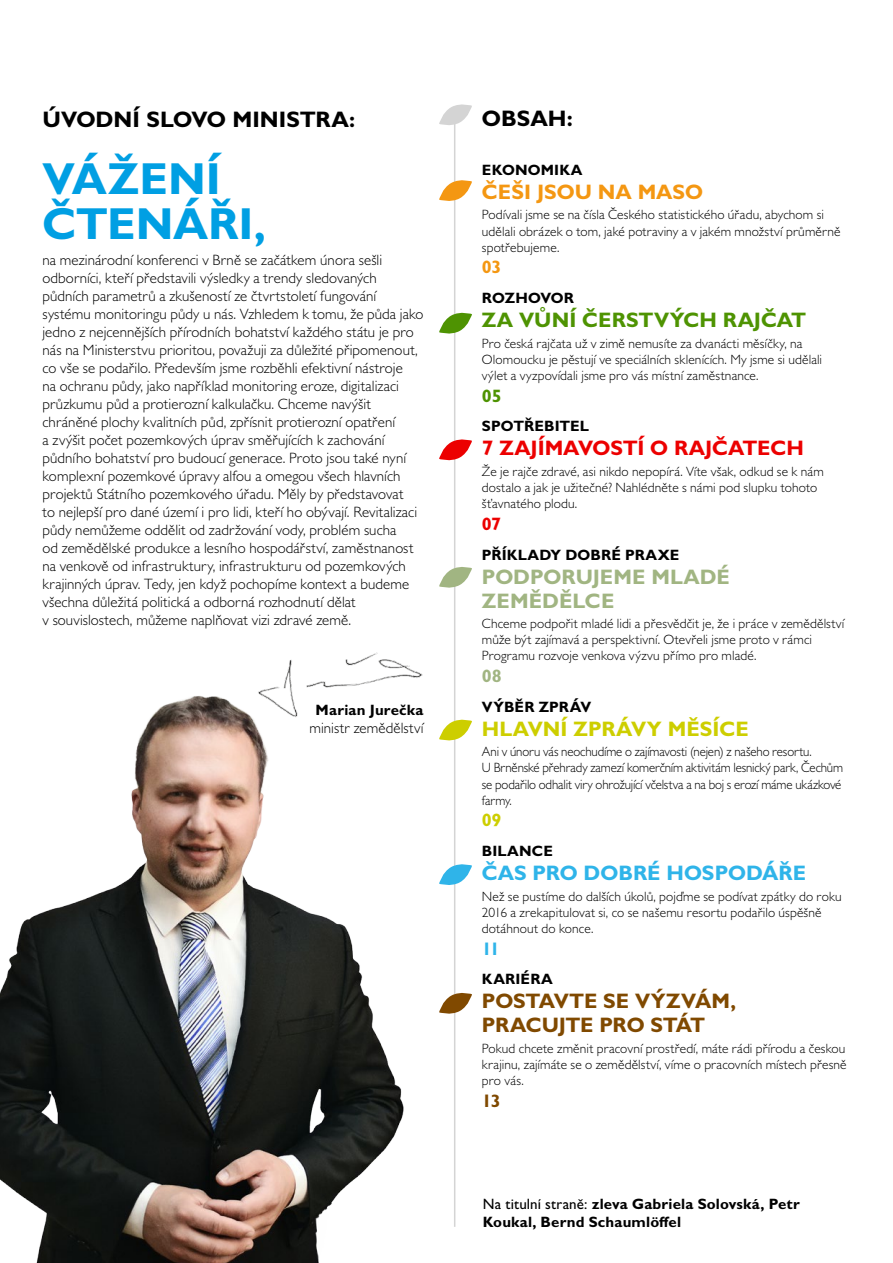
<style>
.page{position:relative;width:893px;height:1263px;background:#fff}
.page>*{position:absolute;margin:0;border:0;box-sizing:border-box;transform-origin:0 0}
.t1{font:700 45px/45px "Gill Sans MT Pro";letter-spacing:-.005em;color:#009fe3}
.t2{font:700 22.5px "Gill Sans MT Pro";color:#000}
.t3{font:700 21px/24px "Gill Sans MT Pro";letter-spacing:-.015em;color:#804900}
.t4{font:700 21px/24px "Gill Sans MT Pro";letter-spacing:.005em;color:#a1b582}
.t5{font:700 21px "Gill Sans MT Pro";letter-spacing:-.005em;color:#ec0000}
.t6{font:700 21px "Gill Sans MT Pro";letter-spacing:.005em;color:#4e9302}
.t7{font:700 21px "Gill Sans MT Pro";color:#2fb4e9}
.t8{font:700 21px "Gill Sans MT Pro";letter-spacing:.005em;color:#cdce00}
.t9{font:700 21px "Gill Sans MT Pro";color:#f49712}
.t10{font:700 18px "Gill Sans MT Pro";color:#f49712}
.t11{font:700 18px "Gill Sans MT Pro";color:#4e9302}
.t12{font:700 18px "Gill Sans MT Pro";color:#ec0000}
.t13{font:700 18px "Gill Sans MT Pro";color:#a1b582}
.t14{font:700 18px "Gill Sans MT Pro";color:#cdce00}
.t15{font:700 18px "Gill Sans MT Pro";color:#2fb4e9}
.t16{font:700 18px "Gill Sans MT Pro";color:#804900}
.t17{font:300 15px/18px "Gill Sans MT Pro";letter-spacing:.005em;color:#000}
.t18{font:700 15px/18px "Gill Sans MT Pro";letter-spacing:.01em;color:#000}
.t19{font:300 13.5px/16.2px "Gill Sans MT Pro";letter-spacing:.01em;color:#000}
.t20{font:300 13.5px/16.2px "Gill Sans MT Pro";letter-spacing:-.01em;color:#000;scale:.96 1}
.s1{font-weight:500}
</style>
<div class="page">
<img style="left:0;top:696px;width:404px;height:567px">
<hr style="left:454px;top:111px;width:1px;height:1116px;background:#d4d4d4">
<svg style="left:439px;top:104px;width:33px;height:23px"></svg>
<img style="left:246px;top:652px;width:177px;height:88px">
<svg style="left:439px;top:178px;width:33px;height:25px"></svg>
<svg style="left:439px;top:310px;width:33px;height:26px"></svg>
<svg style="left:439px;top:437px;width:33px;height:25px"></svg>
<svg style="left:439px;top:565px;width:33px;height:25px"></svg>
<svg style="left:439px;top:862px;width:33px;height:25px"></svg>
<svg style="left:439px;top:717px;width:33px;height:26px"></svg>
<svg style="left:439px;top:990px;width:33px;height:26px"></svg>
<h2 class="t2" style="left:43px;top:105px;width:314px">ÚVODNÍ SLOVO MINISTRA:</h2>
<h1 class="t1" style="left:43px;top:155px;width:225px">VÁŽENÍ<br>ČTENÁŘI,</h1>
<p class="t17" style="left:43px;top:251px;width:382px">na mezinárodní konferenci v Brně se začátkem února sešli odborníci, kteří představili výsledky a trendy sledovaných půdních parametrů a zkušeností ze čtvrtstoletí fungování systému monitoringu půdy u nás. Vzhledem k tomu, že půda jako jedno z nejcennějších přírodních bohatství každého státu je pro nás na Ministerstvu prioritou, považuji za důležité připomenout, co vše se podařilo. Především jsme rozběhli efektivní nástroje<br>na ochranu půdy, jako například monitoring eroze, digitalizaci průzkumu půd a protierozní kalkulačku. Chceme navýšit chráněné plochy kvalitních půd, zpřísnit protierozní opatření<br>a zvýšit počet pozemkových úprav směřujících k zachování půdního bohatství pro budoucí generace. Proto jsou také nyní komplexní pozemkové úpravy alfou a omegou všech hlavních projektů Státního pozemkového úřadu. Měly by představovat<br>to nejlepší pro dané území i pro lidi, kteří ho obývají. Revitalizaci půdy nemůžeme oddělit od zadržování vody, problém sucha<br>od zemědělské produkce a lesního hospodářství, zaměstnanost na venkově od infrastruktury, infrastrukturu od pozemkových krajinných úprav. Tedy, jen když pochopíme kontext a budeme všechna důležitá politická a odborná rozhodnutí dělat<br>v souvislostech, můžeme naplňovat vizi zdravé země.</p>
<p class="t18" style="left:316px;top:701px;width:109px">Marian Jurečka</p>
<p class="t17" style="left:309px;top:719px;width:116px">ministr zemědělství</p>
<h2 class="t2" style="left:482px;top:104px;width:92px">OBSAH:</h2>
<p class="t18" style="left:482px;top:161px;width:102px">EKONOMIKA</p>
<h3 class="t9" style="left:482px;top:179px;width:223px">ČEŠI JSOU NA MASO</h3>
<p class="t19" style="left:482px;top:207px;width:360px">Podívali jsme se na čísla Českého statistického úřadu, abychom si udělali obrázek o tom, jaké potraviny a v jakém množství průměrně spotřebujeme.</p>
<p class="t10" style="left:482px;top:256px;width:21px">03</p>
<p class="t18" style="left:482px;top:289px;width:93px">ROZHOVOR</p>
<h3 class="t6" style="left:482px;top:307px;width:326px">ZA VŮNÍ ČERSTVÝCH RAJČAT</h3>
<p class="t19" style="left:482px;top:335px;width:342px">Pro česká rajčata už v zimě nemusíte za dvanácti měsíčky, na<br>Olomoucku je pěstují ve speciálních sklenících. My jsme si udělali výlet a vyzpovídali jsme pro vás místní zaměstnance.</p>
<p class="t11" style="left:482px;top:384px;width:21px">05</p>
<p class="t18" style="left:482px;top:417px;width:109px">SPOTŘEBITEL</p>
<h3 class="t5" style="left:482px;top:435px;width:323px">7 ZAJÍMAVOSTÍ O RAJČATECH</h3>
<p class="t19" style="left:482px;top:463px;width:343px">Že je rajče zdravé, asi nikdo nepopírá. Víte však, odkud se k nám dostalo a jak je užitečné? Nahlédněte s námi pod slupku tohoto šťavnatého plodu.</p>
<p class="t12" style="left:482px;top:513px;width:21px">07</p>
<p class="t18" style="left:482px;top:545px;width:199px">PŘÍKLADY DOBRÉ PRAXE</p>
<h3 class="t4" style="left:482px;top:564px;width:250px">PODPORUJEME MLADÉ<br>ZEMĚDĚLCE</h3>
<p class="t19" style="left:482px;top:615px;width:364px">Chceme podpořit mladé lidi a přesvědčit je, že i práce v zemědělství může být zajímavá a perspektivní. Otevřeli jsme proto v rámci<br>Programu rozvoje venkova výzvu přímo pro mladé.</p>
<p class="t13" style="left:482px;top:665px;width:21px">08</p>
<p class="t18" style="left:482px;top:697px;width:111px">VÝBĚR ZPRÁV</p>
<h3 class="t8" style="left:482px;top:716px;width:268px">HLAVNÍ ZPRÁVY MĚSÍCE</h3>
<p class="t20" style="left:482px;top:743px;width:378px">Ani v únoru vás neochudíme o zajímavosti (nejen) z našeho resortu.<br>U Brněnské přehrady zamezí komerčním aktivitám lesnický park, Čechům se podařilo odhalit viry ohrožující včelstva a na boj s erozí máme ukázkové farmy.</p>
<p class="t14" style="left:482px;top:809px;width:21px">09</p>
<p class="t18" style="left:482px;top:842px;width:73px">BILANCE</p>
<h3 class="t7" style="left:482px;top:860px;width:326px">ČAS PRO DOBRÉ HOSPODÁŘE</h3>
<p class="t19" style="left:482px;top:888px;width:361px">Než se pustíme do dalších úkolů, pojďme se podívat zpátky do roku<br>2016 a zrekapitulovat si, co se našemu resortu podařilo úspěšně dotáhnout do konce.</p>
<p class="t15" style="left:482px;top:937px;width:19px">11</p>
<p class="t18" style="left:482px;top:970px;width:72px">KARIÉRA</p>
<h3 class="t3" style="left:482px;top:989px;width:256px">POSTAVTE SE VÝZVÁM,<br>PRACUJTE PRO STÁT</h3>
<p class="t19" style="left:482px;top:1040px;width:366px;text-align:justify">Pokud chcete změnit pracovní prostředí, máte rádi přírodu a českou krajinu, zajímáte se o zemědělství, víme o pracovních místech přesně pro vás.</p>
<p class="t16" style="left:482px;top:1090px;width:20px">13</p>
<p class="t18" style="left:483px;top:1195px;width:318px"><span class="s1">Na titulní straně:</span> zleva Gabriela Solovská, Petr<br>Koukal, Bernd Schaumlöffel</p>
</div>
